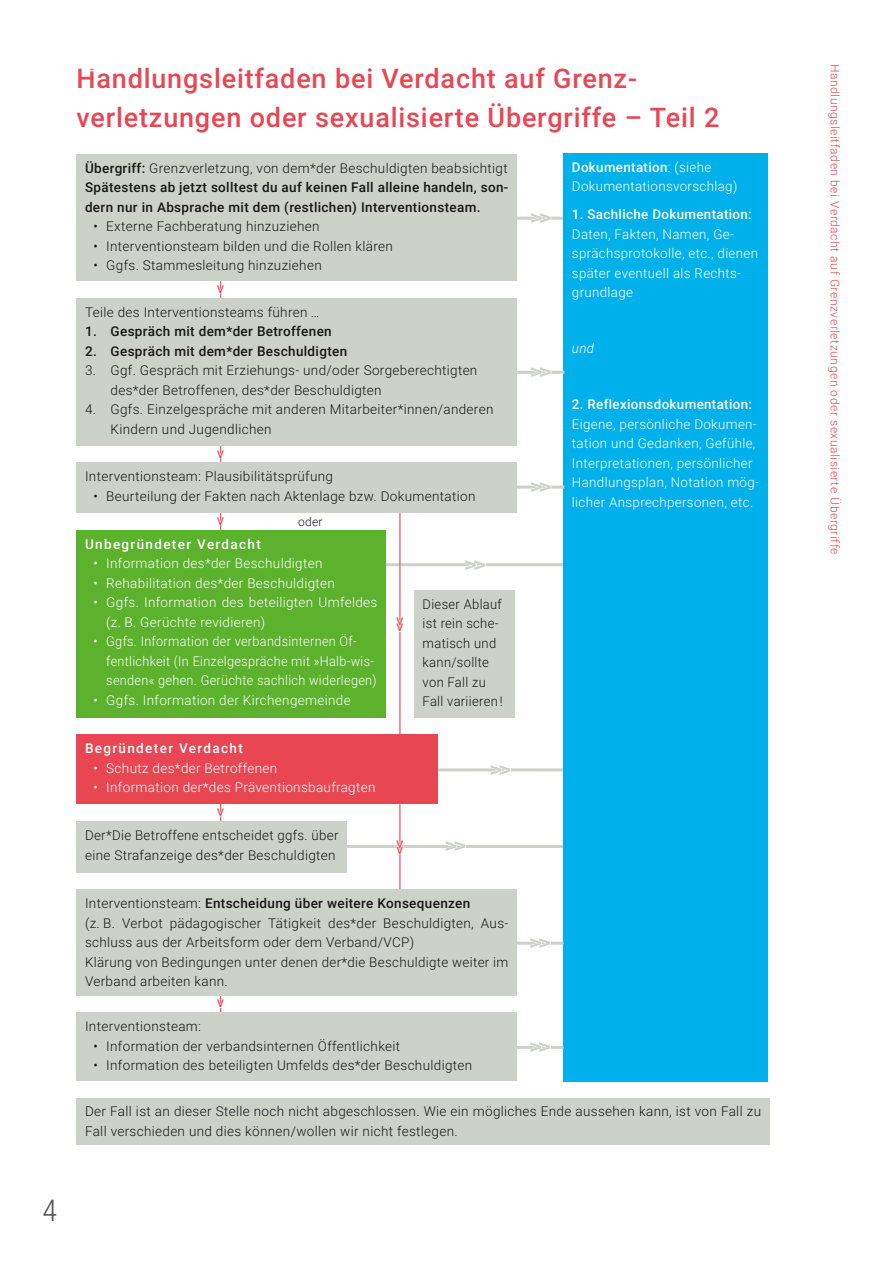
<style>
.page{position:relative;width:893px;height:1263px;background:#fff}
.page>*{position:absolute;margin:0;border:0;box-sizing:border-box;transform-origin:0 0}
.t1{font:300 30px "Roboto Condensed";color:#4e4e4d}
._2_orange{font:500 27px/39px "Roboto";letter-spacing:.03em;color:#e94653}
.t2{font:18px "Roboto Condensed";color:#fff}
.Pfeile{font:700 15px "Roboto";color:#ccd1ca}
._5_Text{font:300 13.5px/19.5px "Roboto";letter-spacing:.025em;color:#181716}
._5_Text-2{font:300 13.5px/19.5px "Roboto";letter-spacing:.025em;color:#fff}
._5_Text-3{font:500 13.5px/19.5px "Roboto";letter-spacing:.025em;color:#181716}
._5_Text-4{font:300 13.5px/19.5px "Roboto";letter-spacing:.025em;color:#fff;scale:.94 1}
._5_Text-5{font:300 13.5px/19.5px "Roboto";letter-spacing:.025em;color:#181716;scale:.96 1}
._3_blau{font:500 13.5px "Roboto";letter-spacing:.1em;color:#fff}
._5_Text-6{font:italic 300 13.5px "Roboto";color:#fff}
.t3{font:300 12px "Roboto";letter-spacing:.05em;color:#e94653}
._5_Text-7{font:300 12px "Roboto";color:#181716}
.Pfeile-2{font:500 10.5px "Roboto";color:#e94653}
.s1{font-weight:500}
.s2{font-weight:300}
</style>
<div class="page">
<hr style="left:220px;top:983px;width:1px;height:30px;background:#e94653">
<svg style="left:220px;top:999px;width:2px;height:9px"></svg>
<hr style="left:220px;top:792px;width:1px;height:30px;background:#e94653">
<svg style="left:220px;top:807px;width:2px;height:10px"></svg>
<hr style="left:347px;top:845px;width:216px;height:3px;background:#ccd1ca">
<svg style="left:447px;top:845px;width:19px;height:3px"></svg>
<hr style="left:438px;top:768px;width:125px;height:3px;background:#ccd1ca">
<svg style="left:490px;top:768px;width:21px;height:4px"></svg>
<hr style="left:386px;top:563px;width:178px;height:3px;background:#ccd1ca">
<svg style="left:465px;top:563px;width:21px;height:4px"></svg>
<hr style="left:517px;top:217px;width:47px;height:3px;background:#ccd1ca">
<svg style="left:530px;top:216px;width:22px;height:4px"></svg>
<hr style="left:399px;top:513px;width:1px;height:221px;background:#e94653">
<svg style="left:399px;top:617px;width:2px;height:15px"></svg>
<hr style="left:220px;top:500px;width:1px;height:30px;background:#e94653">
<svg style="left:220px;top:516px;width:2px;height:9px"></svg>
<hr style="left:220px;top:433px;width:1px;height:30px;background:#e94653">
<svg style="left:220px;top:449px;width:2px;height:9px"></svg>
<hr style="left:220px;top:269px;width:1px;height:30px;background:#e94653">
<svg style="left:220px;top:284px;width:2px;height:10px"></svg>
<div style="left:414px;top:590px;width:100px;height:128px;background:#ccd1ca"></div>
<div style="left:563px;top:153px;width:204px;height:928px;background:#00b0eb"></div>
<hr style="left:399px;top:804px;width:1px;height:85px;background:#e94653">
<svg style="left:396px;top:839px;width:8px;height:16px"></svg>
<div style="left:77px;top:154px;width:440px;height:127px;background:#ccd1ca"></div>
<div style="left:77px;top:298px;width:440px;height:148px;background:#ccd1ca"></div>
<div style="left:77px;top:463px;width:440px;height:50px;background:#ccd1ca"></div>
<div style="left:77px;top:530px;width:309px;height:187px;background:#5cb12d"></div>
<div style="left:77px;top:734px;width:361px;height:70px;background:#e94653"></div>
<div style="left:77px;top:821px;width:270px;height:51px;background:#ccd1ca"></div>
<div style="left:77px;top:889px;width:440px;height:107px;background:#ccd1ca"></div>
<div style="left:77px;top:1013px;width:440px;height:68px;background:#ccd1ca"></div>
<div style="left:77px;top:1098px;width:693px;height:46px;background:#ccd1ca"></div>
<hr style="left:517px;top:371px;width:47px;height:3px;background:#ccd1ca">
<svg style="left:532px;top:370px;width:20px;height:4px"></svg>
<hr style="left:517px;top:486px;width:47px;height:3px;background:#ccd1ca">
<svg style="left:530px;top:485px;width:22px;height:4px"></svg>
<hr style="left:517px;top:942px;width:46px;height:3px;background:#ccd1ca">
<svg style="left:530px;top:941px;width:21px;height:4px"></svg>
<hr style="left:517px;top:1046px;width:46px;height:3px;background:#ccd1ca">
<svg style="left:532px;top:1046px;width:19px;height:3px"></svg>
<h3 class="t2" style="left:87px;top:58px;width:14px">—</h3>
<p class="t3" style="left:843px;top:64px;width:492px;rotate:90deg">Handlungsleitfaden bei Verdacht auf Grenzverletzungen oder sexualisierte Übergriffe</p>
<p class="_2_orange" style="left:77px;top:58px;width:644px">Handlungsleitfaden bei Verdacht auf Grenz&shy;verletzungen oder sexualisierte Übergriffe – Teil 2</p>
<p class="_5_Text" style="left:85px;top:158px;width:424px"><span class="s1">Übergriff:</span> Grenzverletzung, von dem*der Beschuldigten beabsichtigt</p>
<p class="_5_Text-3" style="left:85px;top:177px;width:425px">Spätestens ab jetzt solltest du auf keinen Fall alleine handeln, son&shy;dern nur in Absprache mit dem (restlichen) Interventionsteam.</p>
<p class="_5_Text" style="left:94px;top:216px;width:228px">• Externe Fachberatung hinzuziehen</p>
<p class="_5_Text" style="left:94px;top:236px;width:301px">• Interventionsteam bilden und die Rollen klären</p>
<p class="_5_Text" style="left:94px;top:255px;width:230px">• Ggfs. Stammesleitung hinzuziehen</p>
<p class="_5_Text" style="left:85px;top:301px;width:236px">Teile des Interventionsteams führen …</p>
<p class="_5_Text-3" style="left:85px;top:321px;width:248px">1. Gespräch mit dem*der Betroffenen</p>
<p class="_5_Text-3" style="left:85px;top:340px;width:264px">2. Gespräch mit dem*der Beschuldigten</p>
<p class="_5_Text" style="left:111px;top:360px;width:368px;text-indent:-26px">3. Ggf. Gespräch mit Erziehungs- und/oder Sorgeberechtigten des*der Betroffenen, des*der Beschuldigten</p>
<p class="_5_Text" style="left:111px;top:399px;width:384px;text-indent:-26px">4. Ggfs. Einzelgespräche mit anderen Mitarbeiter*innen/anderen<br>Kindern und Jugendlichen</p>
<p class="_5_Text" style="left:85px;top:466px;width:250px">Interventionsteam: Plausibilitätsprüfung</p>
<p class="_5_Text" style="left:94px;top:486px;width:383px">• Beurteilung der Fakten nach Aktenlage bzw. Dokumentation</p>
<p class="_3_blau" style="left:85px;top:535px;width:177px">Unbegründeter Verdacht</p>
<p class="_5_Text-2" style="left:94px;top:553px;width:230px">• Information des*der Beschuldigten</p>
<p class="_5_Text-2" style="left:94px;top:573px;width:243px">• Rehabilitation des*der Beschuldigten</p>
<p class="_5_Text-2" style="left:106px;top:592px;width:273px;text-indent:-13px">• Ggfs. Information des beteiligten Umfeldes (z. B. Gerüchte revidieren)</p>
<p class="_5_Text-4" style="left:106px;top:631px;width:289px;text-indent:-13px">• Ggfs. Information der verbandsinternen Öf&shy;fentlichkeit (In Einzelgespräche mit »Halb-wis&shy;senden« gehen. Gerüchte sachlich widerlegen)</p>
<p class="_5_Text-2" style="left:94px;top:690px;width:259px">• Ggfs. Information der Kirchengemeinde</p>
<p class="_3_blau" style="left:85px;top:739px;width:159px">Begründeter Verdacht</p>
<p class="_5_Text-2" style="left:94px;top:757px;width:185px">• Schutz des*der Betroffenen</p>
<p class="_5_Text-2" style="left:94px;top:777px;width:283px">• Information der*des Präventionsbaufragten</p>
<p class="_5_Text" style="left:85px;top:825px;width:255px">Der*Die Betroffene entscheidet ggfs. über eine Strafanzeige des*der Beschuldigten</p>
<p class="_5_Text-3" style="left:85px;top:893px;width:387px"><span class="s2">Interventionsteam:</span> Entscheidung über weitere Konsequenzen</p>
<p class="_5_Text" style="left:85px;top:912px;width:425px">(z. B. Verbot pädagogischer Tätigkeit des*der Beschuldigten, Aus&shy;schluss aus der Arbeitsform oder dem Verband/VCP)</p>
<p class="_5_Text" style="left:85px;top:951px;width:425px">Klärung von Bedingungen unter denen der*die Beschuldigte weiter im<br>Verband arbeiten kann.</p>
<p class="_5_Text" style="left:85px;top:1016px;width:118px">Interventionsteam:</p>
<p class="_5_Text" style="left:94px;top:1036px;width:308px">• Information der verbandsinternen Öffentlichkeit</p>
<p class="_5_Text" style="left:94px;top:1055px;width:380px">• Information des beteiligten Umfelds des*der Beschuldigten</p>
<p class="_5_Text" style="left:85px;top:1101px;width:678px">Der Fall ist an dieser Stelle noch nicht abgeschlossen. Wie ein mögliches Ende aussehen kann, ist von Fall zu<br>Fall verschieden und dies können/wollen wir nicht festlegen.</p>
<p class="_5_Text-2" style="left:572px;top:157px;width:167px"><span class="s1">Dokumentation</span>: (siehe<br>Dokumentationsvorschlag)</p>
<p class="_5_Text-2" style="left:572px;top:204px;width:188px"><span class="s1">1. Sachliche Dokumentation:<br></span>Daten, Fakten, Namen, Ge&shy;sprächsprotokolle, etc., dienen später eventuell als Rechts&shy;grundlage</p>
<p class="Pfeile" style="left:526px;top:223px;width:11px;rotate:-90deg">V</p>
<p class="Pfeile" style="left:535px;top:223px;width:11px;rotate:-90deg">V</p>
<p class="Pfeile-2" style="left:217px;top:282px;width:8px">V</p>
<p class="_5_Text-6" style="left:572px;top:339px;width:24px">und</p>
<p class="Pfeile" style="left:526px;top:377px;width:11px;rotate:-90deg">V</p>
<p class="Pfeile" style="left:535px;top:377px;width:11px;rotate:-90deg">V</p>
<p class="_5_Text-2" style="left:572px;top:394px;width:189px"><span class="s1">2. Reflexionsdokumentation:<br></span>Eigene, persönliche Dokumen&shy;tation und Gedanken, Gefühle,<br>Interpretationen, persönlicher<br>Handlungsplan, Notation mög&shy;licher Ansprechpersonen, etc.</p>
<p class="Pfeile-2" style="left:217px;top:447px;width:8px">V</p>
<p class="Pfeile" style="left:526px;top:492px;width:11px;rotate:-90deg">V</p>
<p class="Pfeile" style="left:535px;top:492px;width:11px;rotate:-90deg">V</p>
<p class="Pfeile-2" style="left:217px;top:513px;width:8px">V</p>
<p class="_5_Text-7" style="left:298px;top:514px;width:26px">oder</p>
<p class="Pfeile" style="left:460px;top:570px;width:11px;rotate:-90deg">V</p>
<p class="Pfeile" style="left:469px;top:570px;width:11px;rotate:-90deg">V</p>
<p class="_5_Text-5" style="left:423px;top:594px;width:85px">Dieser Ablauf ist rein sche&shy;matisch und kann/sollte von Fall zu<br>Fall variieren !</p>
<p class="Pfeile-2" style="left:396px;top:614px;width:8px">V</p>
<p class="Pfeile-2" style="left:396px;top:620px;width:8px">V</p>
<p class="Pfeile" style="left:486px;top:775px;width:11px;rotate:-90deg">V</p>
<p class="Pfeile" style="left:495px;top:775px;width:11px;rotate:-90deg">V</p>
<p class="Pfeile-2" style="left:217px;top:805px;width:8px">V</p>
<p class="Pfeile-2" style="left:396px;top:837px;width:8px">V</p>
<p class="Pfeile-2" style="left:396px;top:843px;width:8px">V</p>
<p class="Pfeile" style="left:440px;top:851px;width:11px;rotate:-90deg">V</p>
<p class="Pfeile" style="left:449px;top:851px;width:11px;rotate:-90deg">V</p>
<p class="Pfeile" style="left:525px;top:948px;width:11px;rotate:-90deg">V</p>
<p class="Pfeile" style="left:534px;top:948px;width:11px;rotate:-90deg">V</p>
<p class="Pfeile-2" style="left:217px;top:996px;width:8px">V</p>
<p class="Pfeile" style="left:525px;top:1052px;width:11px;rotate:-90deg">V</p>
<p class="Pfeile" style="left:534px;top:1052px;width:11px;rotate:-90deg">V</p>
<h1 class="t1" style="left:43px;top:1189px;width:16px">4</h1>
</div>
